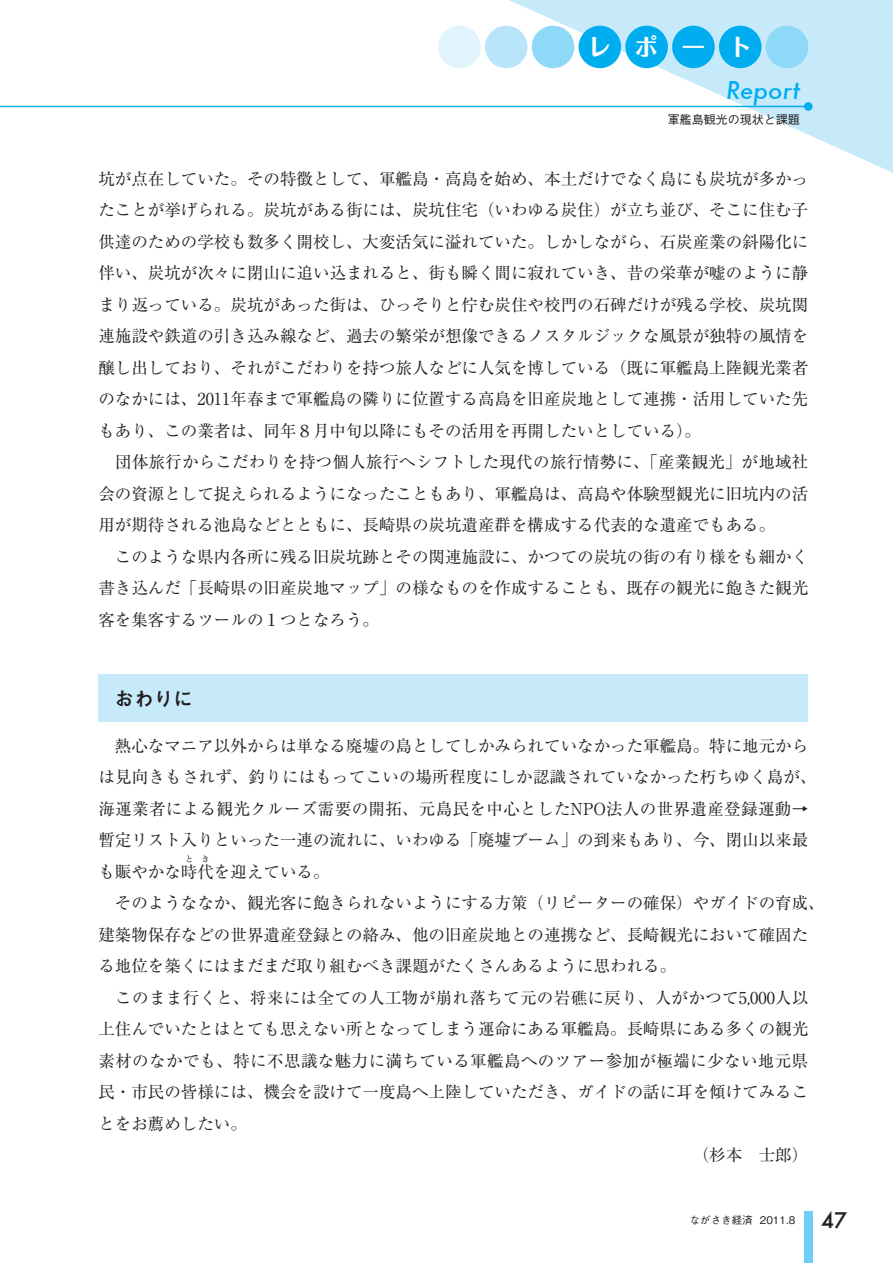
<style>
.page{position:relative;width:893px;height:1263px;background:#fff}
.page>*{position:absolute;margin:0;border:0;box-sizing:border-box;transform-origin:0 0}
.t1{font:italic 500 24px "Futura";color:#00aeef}
.t2{font:24px "Folk Pro Bold 90 pv RKSJ H";color:#fff}
.t3{font:19.5px "Mi Go MB1 Std De Bold 90 pv RKSJ H";color:#231f20}
.t4{font:16.5px/31.5px "Ryumin Pro Regular 90 pv RKSJ H";color:#231f20}
.t5{font:16.5px "Ryumin Pro Regular 90 pv RKSJ H";letter-spacing:.02em;color:#231f20}
.t6{font:16.5px "Ryumin Pro Regular 90 pv RKSJ H";letter-spacing:.025em;color:#231f20}
.t7{font:12px "Gothic BBB Pro Medium 90 pv RKSJ H";color:#231f20}
.t8{font:10.5px "Gothic BBB Pro Medium 90 pv RKSJ H";color:#231f20}
.t9{font:8.25px "Ryumin Pro Regular 90 pv RKSJ H";color:#231f20}
.s1{font-family:"Futura";font-weight:500;font-size:21px}
</style>
<div class="page">
<svg style="left:480px;top:0;width:412px;height:172px"></svg>
<div style="left:765px;top:26px;width:43px;height:42px;background:#8ed8f8;border-radius:50%"></div>
<div style="left:719px;top:26px;width:42px;height:42px;background:#00aeef;border-radius:50%"></div>
<div style="left:672px;top:26px;width:42px;height:42px;background:#00aeef;border-radius:50%"></div>
<div style="left:625px;top:26px;width:43px;height:42px;background:#00aeef;border-radius:50%"></div>
<div style="left:578px;top:26px;width:43px;height:42px;background:#00aeef;border-radius:50%"></div>
<div style="left:531px;top:26px;width:43px;height:42px;background:#8ed8f8;border-radius:50%"></div>
<div style="left:485px;top:26px;width:42px;height:42px;background:#b9e5fb;border-radius:50%"></div>
<div style="left:438px;top:26px;width:42px;height:42px;background:#e1f4fd;border-radius:50%"></div>
<div style="left:804px;top:102px;width:8px;height:9px;background:#00aeef;border-radius:50%"></div>
<hr style="left:0;top:106px;width:808px;height:1px;background:#00aeef">
<div style="left:804px;top:1212px;width:8px;height:51px;background:#6dcff6"></div>
<div style="left:98px;top:674px;width:710px;height:48px;background:#c7eafb"></div>
<p class="t2" style="left:634px;top:38px;width:72px">ポ ー</p>
<p class="t2" style="left:588px;top:38px;width:25px">レ</p>
<p class="t2" style="left:728px;top:38px;width:25px">ト</p>
<p class="t1" style="left:726px;top:74px;width:75px">Report</p>
<p class="t7" style="left:667px;top:115px;width:133px">軍艦島観光の現状と課題</p>
<p class="t4" style="left:98px;top:165px;width:711px">坑が点在していた。その特徴として、軍艦島・高島を始め、本土だけでなく島にも炭坑が多かったことが挙げられる。炭坑がある街には、炭坑住宅（いわゆる炭住）が立ち並び、そこに住む子供達のための学校も数多く開校し、大変活気に溢れていた。しかしながら、石炭産業の斜陽化に伴い、炭坑が次々に閉山に追い込まれると、街も瞬く間に寂れていき、昔の栄華が嘘のように静まり返っている。炭坑があった街は、ひっそりと佇む炭住や校門の石碑だけが残る学校、炭坑関連施設や鉄道の引き込み線など、過去の繁栄が想像できるノスタルジックな風景が独特の風情を醸し出しており、それがこだわりを持つ旅人などに人気を博している（既に軍艦島上陸観光業者のなかには、2011年春まで軍艦島の隣りに位置する高島を旧産炭地として連携・活用していた先もあり、この業者は、同年８月中旬以降にもその活用を再開したいとしている）。<br>　団体旅行からこだわりを持つ個人旅行へシフトした現代の旅行情勢に、「産業観光」が地域社会の資源として捉えられるようになったこともあり、軍艦島は、高島や体験型観光に旧坑内の活用が期待される池島などとともに、長崎県の炭坑遺産群を構成する代表的な遺産でもある。<br>　このような県内各所に残る旧炭坑跡とその関連施設に、かつての炭坑の街の有り様をも細かく書き込んだ「長崎県の旧産炭地マップ」の様なものを作成することも、既存の観光に飽きた観光客を集客するツールの１つとなろう。</p>
<p class="t3" style="left:115px;top:691px;width:79px">おわりに</p>
<p class="t4" style="left:98px;top:732px;width:719px">　熱心なマニア以外からは単なる廃墟の島としてしかみられていなかった軍艦島。特に地元からは見向きもされず、釣りにはもってこいの場所程度にしか認識されていなかった朽ちゆく島が、海運業者による観光クルーズ需要の開拓、元島民を中心としたNPO法人の世界遺産登録運動→暫定リスト入りといった一連の流れに、いわゆる「廃墟ブーム」の到来もあり、今、閉山以来最も賑やかな時代を迎えている。</p>
<p class="t9" style="left:185px;top:856px;width:10px">と</p>
<p class="t9" style="left:201px;top:856px;width:10px">き</p>
<p class="t4" style="left:98px;top:890px;width:727px">　そのようななか、観光客に飽きられないようにする方策（リピーターの確保）やガイドの育成、</p>
<p class="t4" style="left:98px;top:921px;width:711px">建築物保存などの世界遺産登録との絡み、他の旧産炭地との連携など、長崎観光において確固た</p>
<p class="t4" style="left:98px;top:953px;width:579px">る地位を築くにはまだまだ取り組むべき課題がたくさんあるように思われる。</p>
<p class="t5" style="left:98px;top:991px;width:711px">　このまま行くと、将来には全ての人工物が崩れ落ちて元の岩礁に戻り、人がかつて5,000人以</p>
<p class="t4" style="left:98px;top:1016px;width:711px">上住んでいたとはとても思えない所となってしまう運命にある軍艦島。長崎県にある多くの観光</p>
<p class="t6" style="left:98px;top:1054px;width:711px">素材のなかでも、特に不思議な魅力に満ちている軍艦島へのツアー参加が極端に少ない地元県</p>
<p class="t4" style="left:98px;top:1079px;width:711px">民・市民の皆様には、機会を設けて一度島へ上陸していただき、ガイドの話に耳を傾けてみるこ</p>
<p class="t4" style="left:98px;top:1110px;width:150px">とをお薦めしたい。</p>
<p class="t4" style="left:692px;top:1142px;width:117px">（杉本　士郎）</p>
<p class="t8" style="left:689px;top:1217px;width:159px">ながさき経済 2011.8 <span class="s1">47</span></p>
</div>
